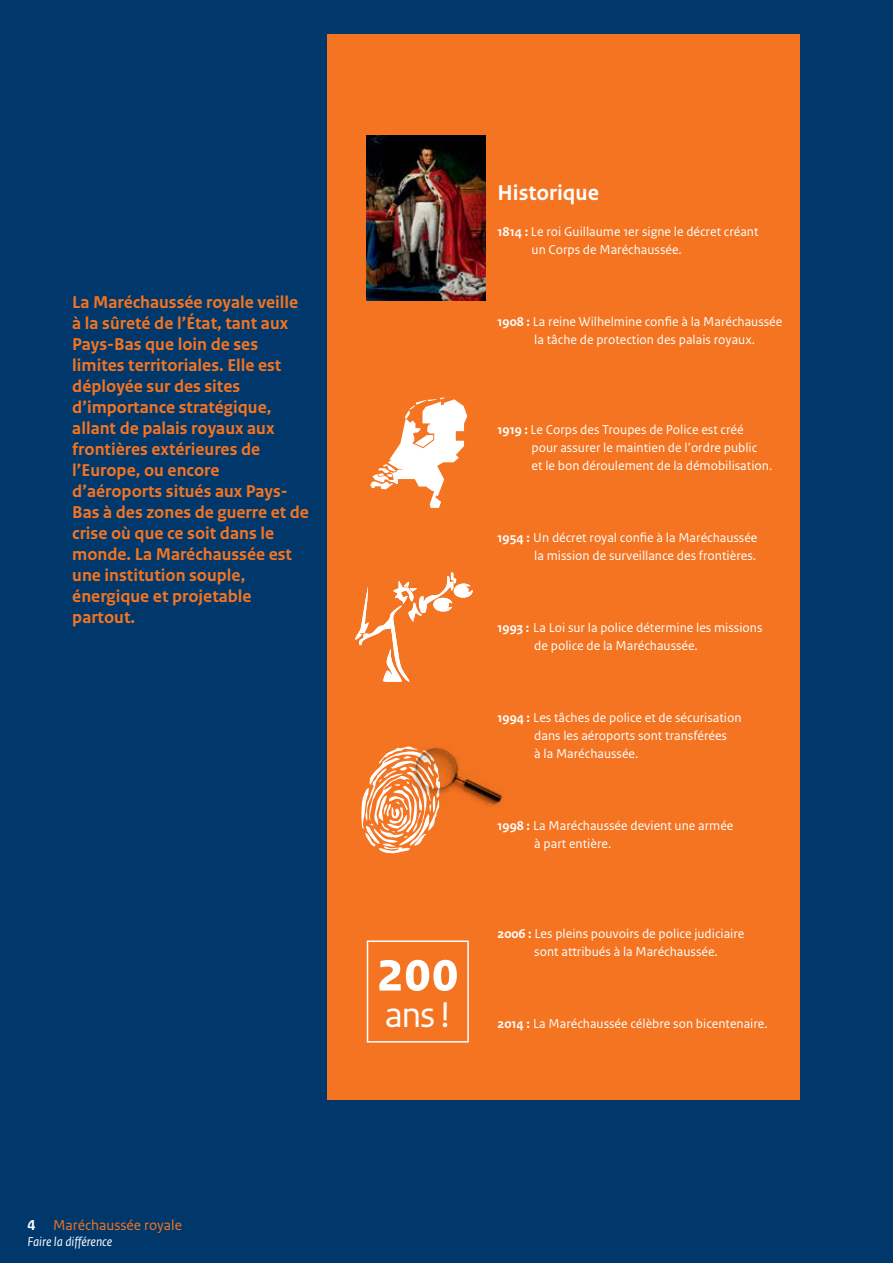
<style>
.page{position:relative;width:893px;height:1263px;background:#00386c}
.page>*{position:absolute;margin:0;border:0;box-sizing:border-box;transform-origin:0 0}
.t1{font:700 60px "Rijksoverheid Sans Text";color:#fff}
.t2{font:37.5px "Rijksoverheid Sans Text";color:#fff}
.t3{font:700 22.5px "Rijksoverheid Sans Text";color:#fff}
.t4{font:700 18px/21px "Rijksoverheid Sans Text";color:#f47421}
.t5{font:15px "Rijksoverheid Sans Text";color:#f47421}
.t6{font:700 15px "Rijksoverheid Sans Text";color:#fff}
.t7{font:13.5px/18px "Rijksoverheid Sans Text";color:#fff}
.t8{font:italic 13.5px "Rijksoverheid Sans Text";color:#fff}
.s1{font-weight:700}
</style>
<div class="page">
<div style="left:327px;top:35px;width:472px;height:1065px;background:#f47421"></div>
<svg style="left:361px;top:746px;width:77px;height:108px"></svg>
<img style="left:409px;top:746px;width:95px;height:64px">
<svg style="left:370px;top:398px;width:97px;height:110px"></svg>
<img style="left:367px;top:136px;width:119px;height:164px">
<div style="left:367px;top:940px;width:102px;height:102px;border:2px solid #fff"></div>
<svg style="left:355px;top:572px;width:118px;height:110px"></svg>
<p class="t4" style="left:72px;top:292px;width:238px">La Maréchaussée royale veille à la sûreté de l’État, tant aux<br>Pays-Bas que loin de ses limites territoriales. Elle est déployée sur des sites d’importance stratégique, allant de palais royaux aux frontières extérieures de l’Europe, ou encore d’aéroports situés aux Pays-<br>Bas à des zones de guerre et de crise où que ce soit dans le monde. La Maréchaussée est une institution souple, énergique et projetable partout.</p>
<h1 class="t1" style="left:377px;top:937px;width:83px">200</h1>
<h2 class="t2" style="left:385px;top:993px;width:67px">ans !</h2>
<h3 class="t3" style="left:497px;top:180px;width:103px">Historique</h3>
<p class="t7" style="left:532px;top:223px;width:229px;text-indent:-34px"><span class="s1">1814 :</span> Le roi Guillaume 1er signe le décret créant un Corps de Maréchaussée.</p>
<p class="t7" style="left:534px;top:313px;width:250px;text-indent:-37px"><span class="s1">1908 :</span> La reine Wilhelmine confie à la Maréchaussée la tâche de protection des palais royaux.</p>
<p class="t7" style="left:531px;top:421px;width:242px;text-indent:-34px"><span class="s1">1919 :</span> Le Corps des Troupes de Police est créé pour assurer le maintien de l’ordre public<br>et le bon déroulement de la démobilisation.</p>
<p class="t7" style="left:497px;top:529px;width:261px;text-align:right"><span class="s1">1954 :</span> Un décret royal confie à la Maréchaussée la mission de surveillance des frontières.</p>
<p class="t7" style="left:534px;top:619px;width:230px;text-indent:-37px"><span class="s1">1993 :</span> La Loi sur la police détermine les missions de police de la Maréchaussée.</p>
<p class="t7" style="left:534px;top:709px;width:209px;text-indent:-37px"><span class="s1">1994 :</span> Les tâches de police et de sécurisation dans les aéroports sont transférées<br>à la Maréchaussée.</p>
<p class="t7" style="left:534px;top:817px;width:201px;text-indent:-37px"><span class="s1">1998 :</span> La Maréchaussée devient une armée à part entière.</p>
<p class="t7" style="left:534px;top:925px;width:212px;text-indent:-37px"><span class="s1">2006 :</span> Les pleins pouvoirs de police judiciaire sont attribués à la Maréchaussée.</p>
<p class="t7" style="left:497px;top:1015px;width:272px"><span class="s1">2014 :</span> La Maréchaussée célèbre son bicentenaire.</p>
<p class="t5" style="left:53px;top:1216px;width:130px">Maréchaussée royale</p>
<p class="t8" style="left:28px;top:1234px;width:86px">Faire la différence</p>
<p class="t6" style="left:28px;top:1216px;width:9px">4</p>
</div>
